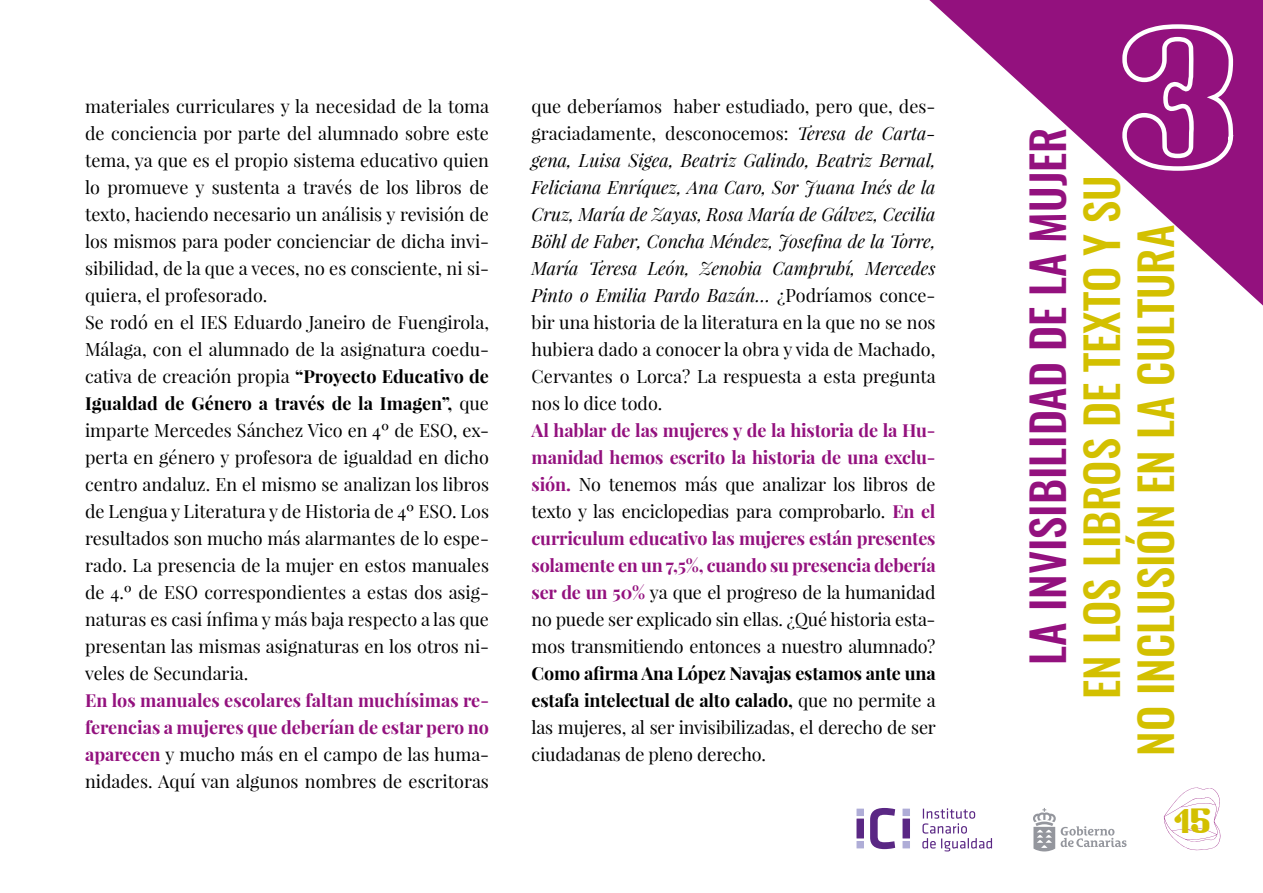
<style>
.page{position:relative;width:1263px;height:893px;background:#fff}
.page>*{position:absolute;margin:0;border:0;box-sizing:border-box;transform-origin:0 0}
.t1{font:500 45px/54px "Oswald";color:#d3c000}
.t2{font:500 45px "Oswald";color:#93117e}
.t3{font:38.4px "Zoikabold";color:#d3c000}
.t4{font:18px/27px "Playfair Display";color:#000;text-align:justify}
.t5{font:italic 18px/27px "Playfair Display";color:#000;text-align:justify}
.t6{font:700 18px/27px "Playfair Display";color:#93117e;text-align:justify}
.s1{font-weight:700}
.s2{font-weight:400;color:#000}
.s3{font-style:normal}
.s4{font-weight:700;color:#93117e}
</style>
<div class="page">
<svg style="left:929px;top:0;width:334px;height:306px"></svg>
<svg style="left:1164px;top:788px;width:56px;height:62px"></svg>
<svg style="left:856px;top:808px;width:136px;height:43px"></svg>
<svg style="left:1033px;top:808px;width:93px;height:43px"></svg>
<svg style="left:1120px;top:22px;width:116px;height:151px"></svg>
<p class="t4" style="left:85px;top:92px;width:406px;text-align:left">materiales curriculares y la necesidad de la toma de conciencia por parte del alumnado sobre este tema, ya que es el propio sistema educativo quien lo promueve y sustenta a través de los libros de texto, haciendo necesario un análisis y revisión de los mismos para poder concienciar de dicha invi&shy;sibilidad, de la que a veces, no es consciente, ni si&shy;quiera, el profesorado.<br>Se rodó en el IES Eduardo Janeiro de Fuengirola, Málaga, con el alumnado de la asignatura coedu&shy;cativa de creación propia <span class="s1">“Proyecto Educativo de Igualdad de Género a través de la Imagen”,</span> que imparte Mercedes Sánchez Vico en 4º de ESO, ex&shy;perta en género y profesora de igualdad en dicho centro andaluz. En el mismo se analizan los libros de Lengua y Literatura y de Historia de 4º ESO. Los resultados son mucho más alarmantes de lo espe&shy;rado. La presencia de la mujer en estos manuales de 4.º de ESO correspondientes a estas dos asig&shy;naturas es casi ínfima y más baja respecto a las que presentan las mismas asignaturas en los otros ni&shy;veles de Secundaria.</p>
<p class="t6" style="left:85px;top:686px;width:405px">En los manuales escolares faltan muchísimas re&shy;ferencias a mujeres que deberían de estar pero no aparecen <span class="s2">y mucho más en el campo de las huma&shy;nidades. Aquí van algunos nombres de escritoras</span></p>
<p class="t5" style="left:531px;top:92px;width:406px"><span class="s3">que deberíamos haber estudiado, pero que, des&shy;graciadamente, desconocemos:</span> Teresa de Carta&shy;gena, Luisa Sigea, Beatriz Galindo, Beatriz Bernal, Feliciana Enríquez, Ana Caro, Sor Juana Inés de la Cruz, María de Zayas, Rosa María de Gálvez, Cecilia Böhl de Faber, Concha Méndez, Josefina de la Torre, María Teresa León, Zenobia Camprubí, Mercedes Pinto o Emilia Pardo Bazán… <span class="s3">¿Podríamos conce&shy;bir una historia de la literatura en la que no se nos hubiera dado a conocer la obra y vida de Machado, Cervantes o Lorca? La respuesta a esta pregunta nos lo dice todo.</span></p>
<p class="t4" style="left:531px;top:416px;width:406px"><span class="s4">Al hablar de las mujeres y de la historia de la Hu&shy;manidad hemos escrito la historia de una exclu&shy;sión.</span> No tenemos más que analizar los libros de texto y las enciclopedias para comprobarlo. <span class="s4">En el curriculum educativo las mujeres están presentes solamente en un 7,5%, cuando su presencia debería ser de un 50%</span> ya que el progreso de la humanidad no puede ser explicado sin ellas. ¿Qué historia esta&shy;mos transmitiendo entonces a nuestro alumnado?</p>
<p class="t4" style="left:531px;top:659px;width:406px"><span class="s1">Como afirma Ana López Navajas estamos ante una estafa intelectual de alto calado,</span> que no permite a las mujeres, al ser invisibilizadas, el derecho de ser ciudadanas de pleno derecho.</p>
<h1 class="t2" style="left:1024px;top:665px;width:539px;rotate:-90deg">LA INVISIBILIDAD DE LA MUJER</h1>
<h1 class="t1" style="left:1078px;top:756px;width:582px;text-indent:57px;rotate:-90deg">EN LOS LIBROS DE TEXTO Y SU<br>NO INCLUSIÓN EN LA CULTURA</h1>
<h2 class="t3" style="left:1173px;top:800px;width:40px">15</h2>
</div>
